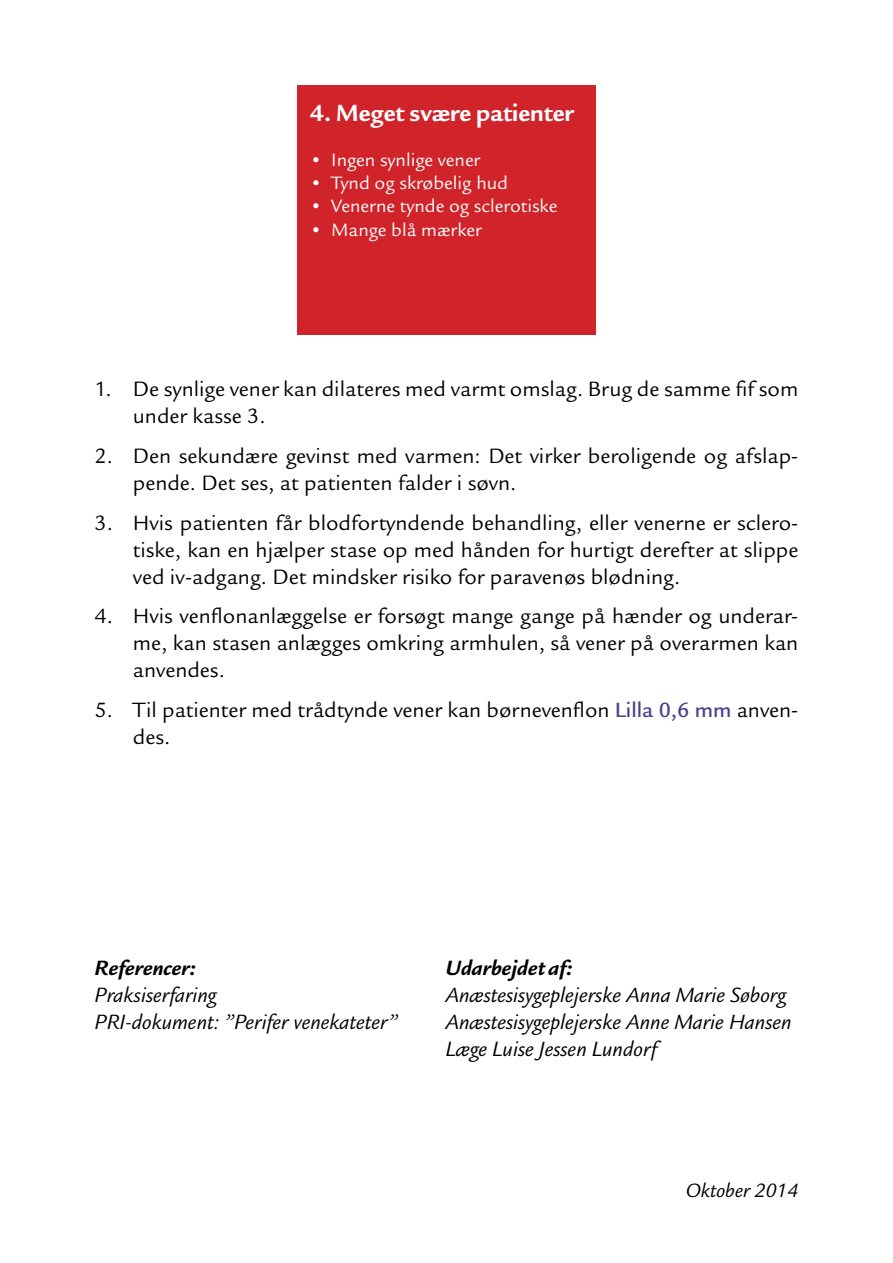
<style>
.page{position:relative;width:893px;height:1263px;background:#fff}
.page>*{position:absolute;margin:0;border:0;box-sizing:border-box;transform-origin:0 0}
.Overskrift_-_boks{font:700 25.5px "Legacy Sans ITC Std";color:#fff}
.t1{font:22.5px/27px "Legacy Sans ITC Std";color:#000}
.Overskrift_-_boks_ko{font:italic 22.5px "Legacy Sans ITC Std";color:#000}
.Overskrift_-_boks_ko-2{font:italic 700 22.5px "Legacy Sans ITC Std";color:#000}
.Overskrift_-_boks_ko-3{font:italic 21px "Legacy Sans ITC Std";color:#000}
.t2{font:19.5px "Legacy Sans ITC Std";color:#fff}
.s1{font-weight:500;color:#4f3e8f}
</style>
<div class="page">
<div style="left:297px;top:86px;width:299px;height:249px;background:#d1232a"></div>
<p class="Overskrift_-_boks" style="left:310px;top:98px;width:266px">4. Meget svære patienter</p>
<p class="t2" style="left:310px;top:148px;width:172px">• Ingen synlige vener</p>
<p class="t2" style="left:310px;top:172px;width:200px">• Tynd og skrøbelig hud</p>
<p class="t2" style="left:310px;top:195px;width:249px">• Venerne tynde og sclerotiske</p>
<p class="t2" style="left:310px;top:219px;width:173px">• Mange blå mærker</p>
<p class="t1" style="left:133px;top:376px;width:667px;text-indent:-38px">1. De synlige vener kan dilateres med varmt omslag. Brug de samme fif som under kasse 3.</p>
<p class="t1" style="left:133px;top:443px;width:667px;text-indent:-38px">2. Den sekundære gevinst med varmen: Det virker beroligende og afslap&shy;pende. Det ses, at patienten falder i søvn.</p>
<p class="t1" style="left:133px;top:509px;width:667px;text-align:justify;text-indent:-38px">3. Hvis patienten får blodfortyndende behandling, eller venerne er sclero&shy;tiske, kan en hjælper stase op med hånden for hurtigt derefter at slippe ved iv-adgang. Det mindsker risiko for paravenøs blødning.</p>
<p class="t1" style="left:133px;top:603px;width:667px;text-align:justify;text-indent:-38px">4. Hvis venflonanlæggelse er forsøgt mange gange på hænder og underar&shy;me, kan stasen anlægges omkring armhulen, så vener på overarmen kan anvendes.</p>
<p class="t1" style="left:133px;top:697px;width:667px;text-indent:-38px">5. Til patienter med trådtynde vener kan børnevenflon <span class="s1">Lilla 0,6 mm</span> anven&shy;des.</p>
<p class="Overskrift_-_boks_ko-2" style="left:95px;top:954px;width:103px">Referencer:</p>
<p class="Overskrift_-_boks_ko" style="left:95px;top:982px;width:123px">Praksiserfaring</p>
<p class="Overskrift_-_boks_ko" style="left:95px;top:1009px;width:305px">PRI-dokument: ”Perifer venekateter”</p>
<p class="Overskrift_-_boks_ko-2" style="left:445px;top:954px;width:129px">Udarbejdet af:</p>
<p class="Overskrift_-_boks_ko" style="left:445px;top:982px;width:342px">Anæstesisygeplejerske Anna Marie Søborg</p>
<p class="Overskrift_-_boks_ko" style="left:445px;top:1009px;width:348px">Anæstesisygeplejerske Anne Marie Hansen</p>
<p class="Overskrift_-_boks_ko" style="left:445px;top:1036px;width:213px">Læge Luise Jessen Lundorf</p>
<p class="Overskrift_-_boks_ko-3" style="left:686px;top:1179px;width:114px">Oktober 2014</p>
</div>
